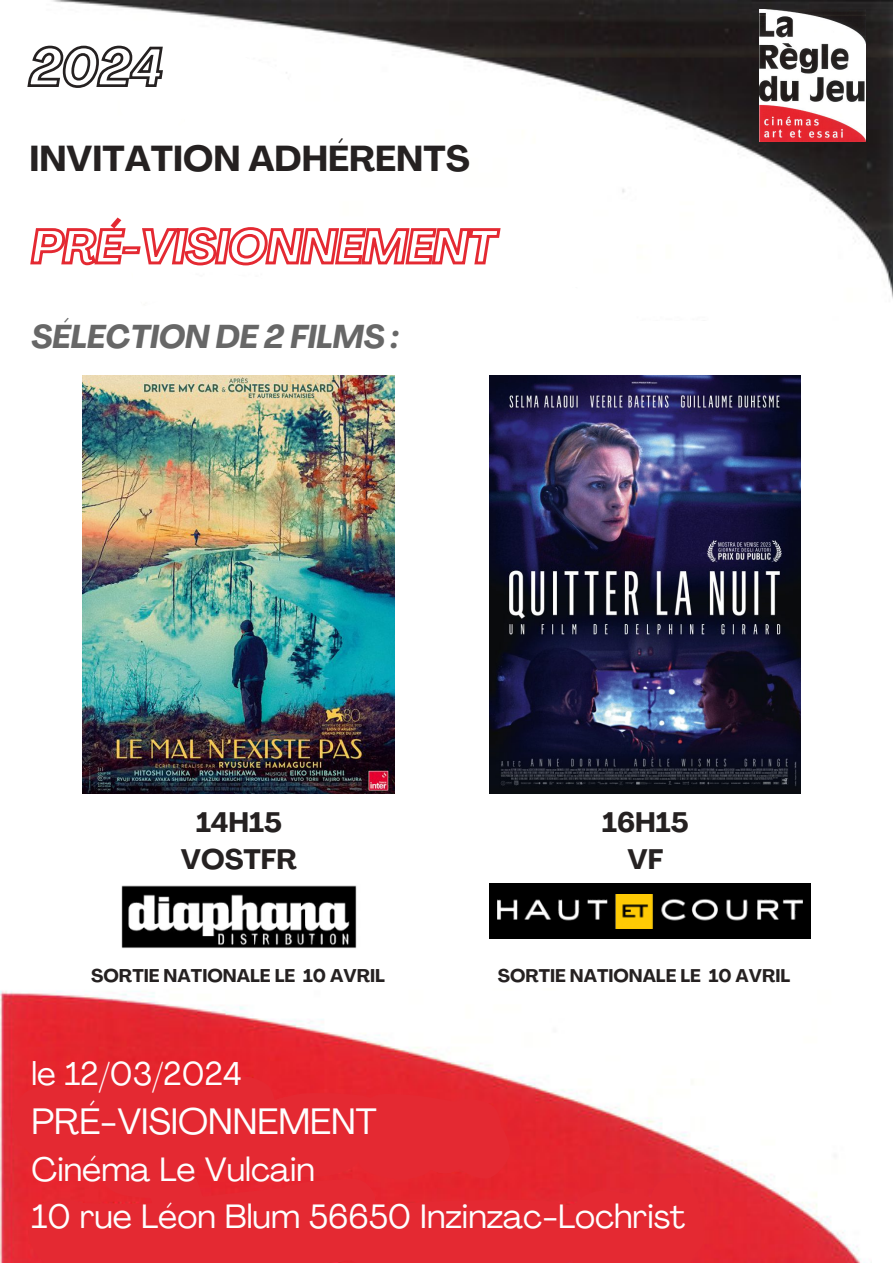
<style>
.page{position:relative;width:893px;height:1263px;background:#fff}
.page>*{position:absolute;margin:0;border:0;box-sizing:border-box;transform-origin:0 0}
.t1{font:36.3px "Agrandir";color:#fefefe}
.t2{font:700 35.55px "Agrandir";color:#252121}
.t3{font:33.3px/46.1px "Agrandir";color:#fefefe}
.t4{font:italic 700 32.55px "Agrandir";color:#676767}
.t5{font:32.55px "Agrandir";color:#fefefe}
.t6{font:700 27.83px/37.1px "Agrandir";color:#252121;text-align:center}
.t7{font:700 18.23px "Agrandir";color:#252121}
.t8{font:700 18.08px "Agrandir";color:#252121}
</style>
<div class="page">
<img style="left:52px;top:0;width:841px;height:299px">
<svg style="left:52px;top:267px;width:223px;height:32px"></svg>
<svg style="left:30px;top:159px;width:472px;height:108px"></svg>
<svg style="left:27px;top:44px;width:138px;height:46px"></svg>
<img style="left:0;top:990px;width:861px;height:273px">
<div style="left:168px;top:1177px;width:528px;height:86px;background:#e42932"></div>
<img style="left:759px;top:10px;width:107px;height:131px">
<div style="left:489px;top:883px;width:321px;height:56px;background:#000"></div>
<img style="left:498px;top:894px;width:305px;height:35px">
<img style="left:489px;top:376px;width:312px;height:417px">
<img style="left:82px;top:376px;width:312px;height:417px">
<img style="left:121px;top:885px;width:236px;height:64px">
<p class="t2" style="left:29px;top:137px;width:442px">INVITATION ADHÉRENTS</p>
<p class="t4" style="left:32px;top:316px;width:369px">SÉLECTION DE 2 FILMS :</p>
<p class="t6" style="left:181px;top:804px;width:118px">14H15<br>VOSTFR</p>
<p class="t7" style="left:91px;top:964px;width:295px">SORTIE NATIONALE LE 10 AVRIL</p>
<p class="t6" style="left:602px;top:804px;width:88px">16H15<br>VF</p>
<p class="t8" style="left:498px;top:965px;width:294px">SORTIE NATIONALE LE 10 AVRIL</p>
<p class="t5" style="left:32px;top:1053px;width:212px">le 12/03/2024</p>
<p class="t1" style="left:32px;top:1098px;width:347px">PRÉ-VISIONNEMENT</p>
<p class="t3" style="left:32px;top:1146px;width:655px">Cinéma Le Vulcain<br>10 rue Léon Blum 56650 Inzinzac-Lochrist</p>
</div>
